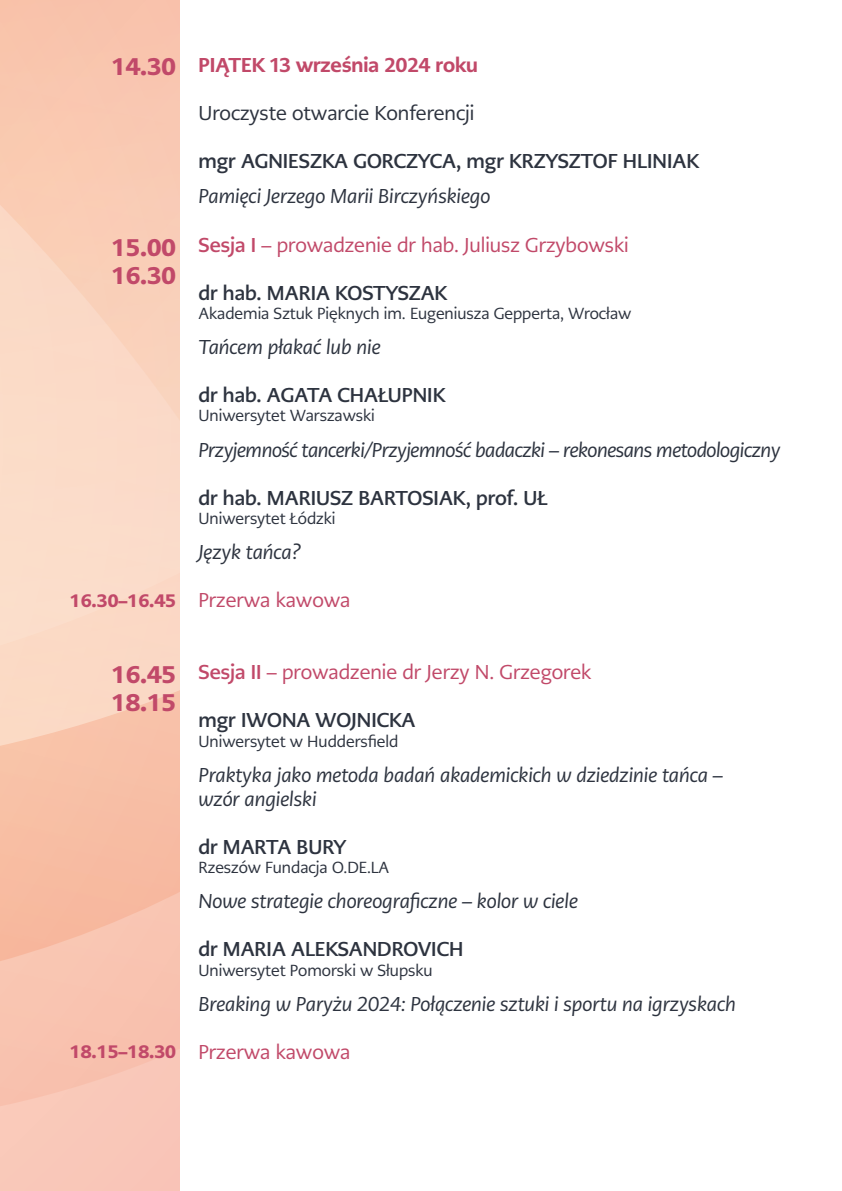
<style>
.page{position:relative;width:842px;height:1191px;background:#fff}
.page>*{position:absolute;margin:0;border:0;box-sizing:border-box;transform-origin:0 0}
.t1{font:900 24px "PMN Caecilia Sans Text";color:#c14969}
.Tytuł{font:italic 20px "PMN Caecilia Sans Head";color:#2d333f}
.Nazwisko{font:700 20px "PMN Caecilia Sans Head";color:#2d333f}
.t2{font:20px "PMN Caecilia Sans Head";color:#c14969}
.Tytuł-2{font:italic 20px "PMN Caecilia Sans Head";letter-spacing:-.02em;color:#2d333f}
.t3{font:20px "PMN Caecilia Sans Head";color:#2d333f}
.Data{font:800 20px "PMN Caecilia Sans Head";color:#c14969}
.t4{font:900 18px "PMN Caecilia Sans Text";color:#c14969}
.Afiliacja{font:16px "PMN Caecilia Sans Head";color:#2d333f}
.s1{font-weight:700}
</style>
<div class="page">
<div style="left:0;top:0;width:180px;height:1191px;background:#f9c5b7"></div>
<svg style="left:0;top:1036px;width:177px;height:70px"></svg>
<svg style="left:0;top:845px;width:180px;height:116px"></svg>
<svg style="left:0;top:0;width:180px;height:845px"></svg>
<p class="t1" style="left:111px;top:50px;width:66px">14.30</p>
<p class="Data" style="left:198px;top:52px;width:281px">PIĄTEK 13 września 2024 roku</p>
<p class="t3" style="left:198px;top:100px;width:278px">Uroczyste otwarcie Konferencji</p>
<p class="Nazwisko" style="left:198px;top:148px;width:502px">mgr AGNIESZKA GORCZYCA, mgr KRZYSZTOF HLINIAK</p>
<p class="Tytuł" style="left:198px;top:184px;width:293px">Pamięci Jerzego Marii Birczyńskiego</p>
<p class="t2" style="left:198px;top:232px;width:432px"><span class="s1">Sesja I</span> – prowadzenie dr hab. Juliusz Grzybowski</p>
<p class="Nazwisko" style="left:198px;top:279px;width:250px">dr hab. MARIA KOSTYSZAK</p>
<p class="Afiliacja" style="left:198px;top:303px;width:434px">Akademia Sztuk Pięknych im. Eugeniusza Gepperta, Wrocław</p>
<p class="Tytuł" style="left:198px;top:335px;width:184px">Tańcem płakać lub nie</p>
<p class="Nazwisko" style="left:198px;top:382px;width:248px">dr hab. AGATA CHAŁUPNIK</p>
<p class="Afiliacja" style="left:198px;top:405px;width:178px">Uniwersytet Warszawski</p>
<p class="Tytuł-2" style="left:198px;top:437px;width:583px">Przyjemność tancerki/Przyjemność badaczki – rekonesans metodologiczny</p>
<p class="Nazwisko" style="left:198px;top:484px;width:351px">dr hab. MARIUSZ BARTOSIAK, prof. UŁ</p>
<p class="Afiliacja" style="left:198px;top:508px;width:139px">Uniwersytet Łódzki</p>
<p class="Tytuł" style="left:198px;top:540px;width:104px">Język tańca?</p>
<p class="t2" style="left:198px;top:587px;width:153px">Przerwa kawowa</p>
<p class="t1" style="left:111px;top:231px;width:66px">15.00</p>
<p class="t1" style="left:111px;top:259px;width:66px">16.30</p>
<p class="t4" style="left:70px;top:588px;width:108px">16.30–16.45</p>
<p class="t1" style="left:111px;top:658px;width:66px">16.45</p>
<p class="t1" style="left:111px;top:686px;width:66px">18.15</p>
<p class="t4" style="left:70px;top:1039px;width:108px">18.15–18.30</p>
<p class="t2" style="left:198px;top:659px;width:394px"><span class="s1">Sesja II</span> – prowadzenie dr Jerzy N. Grzegorek</p>
<p class="Nazwisko" style="left:198px;top:707px;width:218px">mgr IWONA WOJNICKA</p>
<p class="Afiliacja" style="left:198px;top:730px;width:201px">Uniwersytet w Huddersfield</p>
<p class="Tytuł" style="left:198px;top:762px;width:526px">Praktyka jako metoda badań akademickich w dziedzinie tańca –</p>
<p class="Tytuł" style="left:198px;top:786px;width:120px">wzór angielski</p>
<p class="Nazwisko" style="left:198px;top:833px;width:149px">dr MARTA BURY</p>
<p class="Afiliacja" style="left:198px;top:857px;width:192px">Rzeszów Fundacja O.DE.LA</p>
<p class="Tytuł" style="left:198px;top:889px;width:381px">Nowe strategie choreograficzne – kolor w ciele</p>
<p class="Nazwisko" style="left:198px;top:936px;width:266px">dr MARIA ALEKSANDROVICH</p>
<p class="Afiliacja" style="left:198px;top:959px;width:236px">Uniwersytet Pomorski w Słupsku</p>
<p class="Tytuł" style="left:198px;top:991px;width:539px">Breaking w Paryżu 2024: Połączenie sztuki i sportu na igrzyskach</p>
<p class="t2" style="left:198px;top:1039px;width:153px">Przerwa kawowa</p>
</div>
